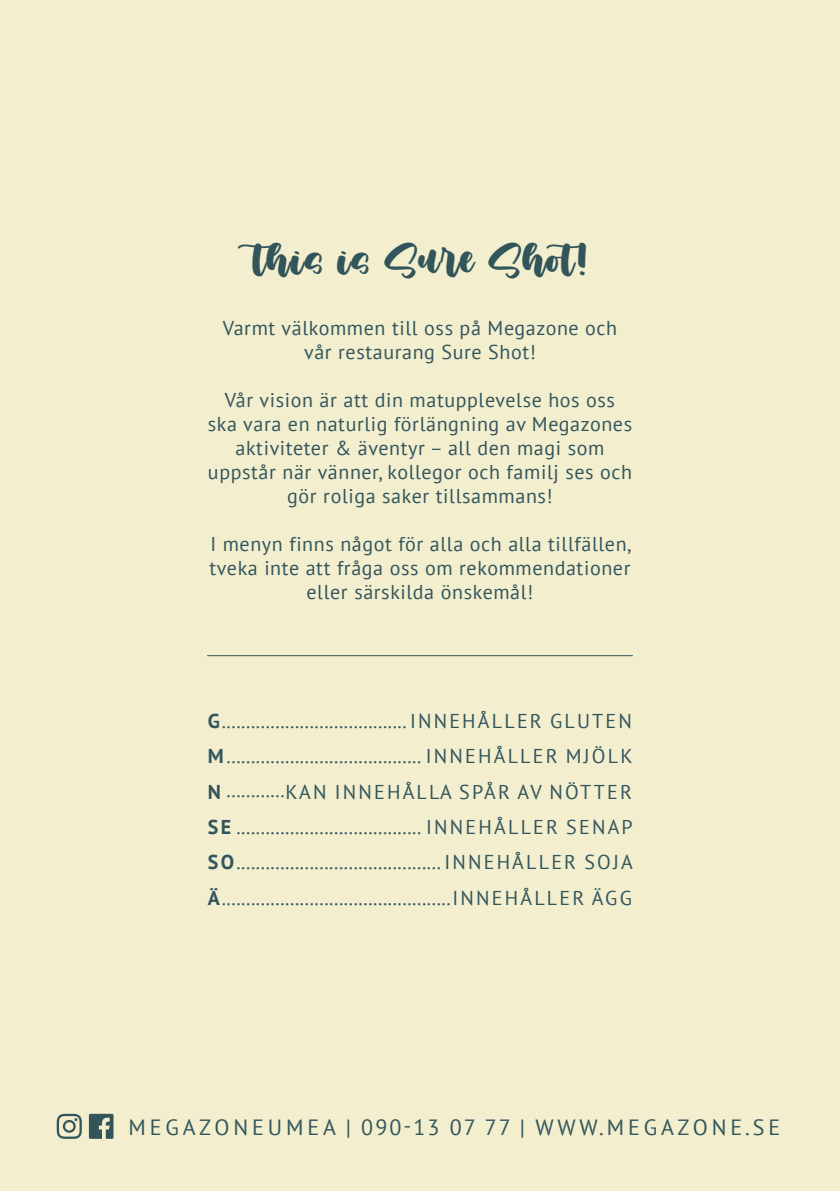
<style>
.page{position:relative;width:840px;height:1191px;background:#fff}
.page>*{position:absolute;margin:0;border:0;box-sizing:border-box;transform-origin:0 0}
.t1{font:36px "Muthiara Demo Version";letter-spacing:.03em;color:#32555c}
.t2{font:22px "PT Sans";letter-spacing:.175em;color:#32555c}
.t3{font:20px/24px "PT Sans";letter-spacing:.03em;color:#32555c;text-align:center}
.s1{font-weight:700}
</style>
<div class="page">
<div style="left:0;top:0;width:839px;height:1191px;background:#f2eece"></div>
<hr style="left:207px;top:655px;width:425px;height:1px;background:#32555c">
<svg style="left:89px;top:1113px;width:24px;height:25px"></svg>
<svg style="left:57px;top:1113px;width:25px;height:25px"></svg>
<h1 class="t1" style="left:252px;top:239px;width:347px">this is Sure Shot!</h1>
<p class="t3" style="left:223px;top:316px;width:395px">Varmt välkommen till oss på Megazone och vår restaurang Sure Shot!</p>
<p class="t3" style="left:208px;top:388px;width:425px">Vår vision är att din matupplevelse hos oss ska vara en naturlig förlängning av Megazones aktiviteter &amp; äventyr – all den magi som uppstår när vänner, kollegor och familj ses och gör roliga saker tillsammans!</p>
<p class="t3" style="left:209px;top:532px;width:423px">I menyn finns något för alla och alla tillfällen, tveka inte att fråga oss om rekommendationer eller särskilda önskemål!</p>
<p class="t3" style="left:208px;top:702px;width:426px;line-height:35.4px;text-align:justify"><span class="s1">G</span>...................................... INNEHÅLLER GLUTEN <span class="s1">M</span>........................................ INNEHÅLLER MJÖLK <span class="s1">N</span> ............KAN INNEHÅLLA SPÅR AV NÖTTER <span class="s1">SE</span> ...................................... INNEHÅLLER SENAP <span class="s1">SO</span>.......................................... INNEHÅLLER SOJA <span class="s1">Ä</span>...............................................INNEHÅLLER ÄGG</p>
<p class="t2" style="left:128px;top:1112px;width:653px">MEGAZONEUMEA | 090-13 07 77 | WWW.MEGAZONE.SE</p>
</div>
